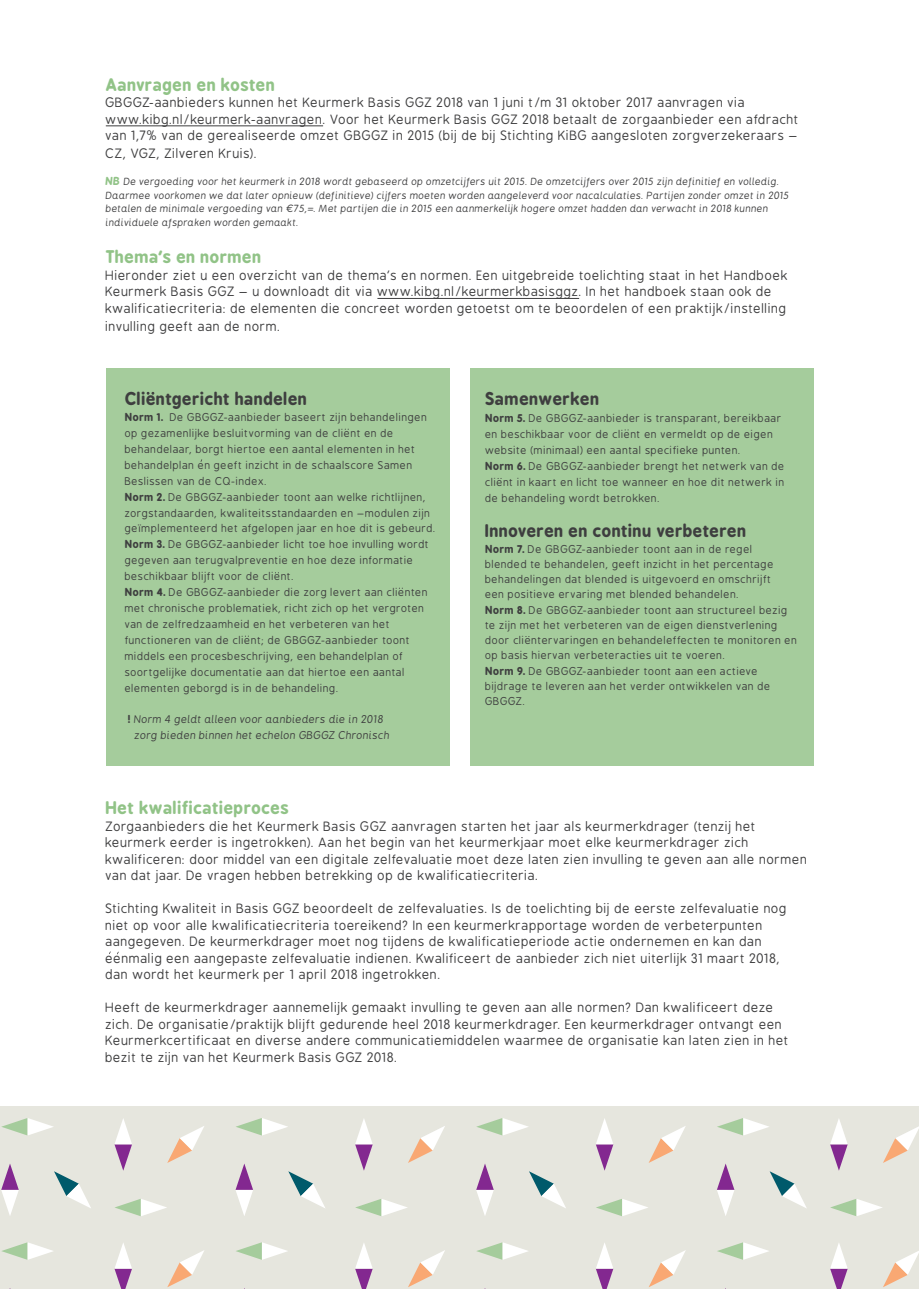
<style>
.page{position:relative;width:919px;height:1289px;background:#fff}
.page>*{position:absolute;margin:0;border:0;box-sizing:border-box;transform-origin:0 0}
.t1{font:700 16.5px "B Preplay";letter-spacing:.035em;color:#3e3e3f}
.t2{font:700 16.5px "B Preplay";letter-spacing:.03em;color:#91c387}
.t3{font:12.75px/16.5px "B Preplay";letter-spacing:.04em;color:#3e3e3f}
.t4{font:10.5px/15.9px "B Preplay";letter-spacing:.045em;color:#3e3e3f}
.t5{font:italic 10.5px/15.9px "B Preplay";letter-spacing:.04em;color:#3e3e3f}
.t6{font:italic 9.75px/13.5px "B Preplay";letter-spacing:.04em;color:#3e3e3f}
.s1{font-weight:700;font-size:10.5px;color:#91c387}
.s2{font-weight:700}
.s3{font-family:"Gotham Rounded";font-size:10.95px}
.s4{font-weight:700;font-style:normal}
</style>
<div class="page">
<div style="left:0;top:1106px;width:918px;height:182px;background:#e6e6de"></div>
<hr style="left:106px;top:125px;width:217px;height:1px;background:#3e3e3f">
<hr style="left:377px;top:298px;width:202px;height:1px;background:#3e3e3f">
<svg style="left:1px;top:1118px;width:52px;height:17px"></svg>
<svg style="left:2px;top:1242px;width:51px;height:17px"></svg>
<svg style="left:54px;top:1171px;width:37px;height:37px"></svg>
<svg style="left:1px;top:1164px;width:18px;height:51px"></svg>
<svg style="left:236px;top:1118px;width:52px;height:17px"></svg>
<svg style="left:115px;top:1199px;width:52px;height:17px"></svg>
<svg style="left:236px;top:1242px;width:52px;height:17px"></svg>
<svg style="left:168px;top:1126px;width:36px;height:36px"></svg>
<svg style="left:167px;top:1250px;width:37px;height:37px"></svg>
<svg style="left:288px;top:1171px;width:37px;height:37px"></svg>
<svg style="left:114px;top:1118px;width:18px;height:52px"></svg>
<svg style="left:114px;top:1243px;width:18px;height:45px"></svg>
<svg style="left:235px;top:1163px;width:18px;height:53px"></svg>
<svg style="left:476px;top:1118px;width:52px;height:17px"></svg>
<svg style="left:355px;top:1199px;width:52px;height:17px"></svg>
<svg style="left:476px;top:1242px;width:52px;height:17px"></svg>
<svg style="left:408px;top:1126px;width:37px;height:36px"></svg>
<svg style="left:408px;top:1250px;width:37px;height:37px"></svg>
<svg style="left:529px;top:1171px;width:37px;height:37px"></svg>
<svg style="left:355px;top:1119px;width:18px;height:51px"></svg>
<svg style="left:355px;top:1243px;width:18px;height:45px"></svg>
<svg style="left:476px;top:1164px;width:17px;height:51px"></svg>
<svg style="left:717px;top:1118px;width:52px;height:17px"></svg>
<svg style="left:596px;top:1199px;width:52px;height:17px"></svg>
<svg style="left:717px;top:1242px;width:52px;height:17px"></svg>
<svg style="left:649px;top:1126px;width:36px;height:36px"></svg>
<svg style="left:649px;top:1251px;width:36px;height:36px"></svg>
<svg style="left:769px;top:1171px;width:37px;height:37px"></svg>
<svg style="left:596px;top:1118px;width:17px;height:52px"></svg>
<svg style="left:596px;top:1243px;width:17px;height:45px"></svg>
<svg style="left:717px;top:1163px;width:17px;height:53px"></svg>
<svg style="left:830px;top:1199px;width:52px;height:17px"></svg>
<svg style="left:883px;top:1127px;width:35px;height:35px"></svg>
<svg style="left:883px;top:1251px;width:35px;height:36px"></svg>
<svg style="left:830px;top:1119px;width:17px;height:51px"></svg>
<svg style="left:830px;top:1243px;width:17px;height:45px"></svg>
<div style="left:106px;top:368px;width:343px;height:397px;background:#a5cc9c"></div>
<div style="left:469px;top:368px;width:344px;height:397px;background:#a5cc9c"></div>
<svg style="left:147px;top:392px;width:7px;height:2px"></svg>
<p class="t2" style="left:106px;top:74px;width:170px">Aanvragen en kosten</p>
<p class="t3" style="left:106px;top:95px;width:694px">GBGGZ-aanbieders kunnen het Keurmerk Basis GGZ 2018 van 1 juni t/m 31 oktober 2017 aanvragen via www.kibg.nl/keurmerk-aanvragen. Voor het Keurmerk Basis GGZ 2018 betaalt de zorgaanbieder een afdracht van 1,7% van de gerealiseerde omzet GBGGZ in 2015 (bij de bij Stichting KiBG aangesloten zorgverzekeraars –</p>
<p class="t3" style="left:106px;top:146px;width:153px">CZ, VGZ, Zilveren Kruis).</p>
<p class="t6" style="left:106px;top:175px;width:685px"><span class="s1">NB</span> De vergoeding voor het keurmerk in 2018 wordt gebaseerd op omzetcijfers uit 2015. De omzetcijfers over 2015 zijn definitief en volledig.<br>Daarmee voorkomen we dat later opnieuw (definitieve) cijfers moeten worden aangeleverd voor nacalculaties. Partijen zonder omzet in 2015 betalen de minimale vergoeding van €75,=. Met partijen die in 2015 een aanmerkelijk hogere omzet hadden dan verwacht in 2018 kunnen individuele afspraken worden gemaakt.</p>
<p class="t2" style="left:106px;top:247px;width:157px">Thema’s en normen</p>
<p class="t3" style="left:106px;top:267px;width:683px">Hieronder ziet u een overzicht van de thema’s en normen. Een uitgebreide toelichting staat in het Handboek<br>Keurmerk Basis GGZ – u downloadt dit via www.kibg.nl/keurmerkbasisggz. In het handboek staan ook de kwalificatiecriteria: de elementen die concreet worden getoetst om te beoordelen of een praktijk/instelling</p>
<p class="t3" style="left:106px;top:318px;width:176px">invulling geeft aan de norm.</p>
<p class="t1" style="left:125px;top:389px;width:183px">Clientgericht handelen</p>
<p class="t4" style="left:125px;top:410px;width:312px"><span class="s2">Norm 1.</span> De GBGGZ-aanbieder baseert zijn behandelingen op gezamenlijke besluitvorming van de client en de behandelaar, borgt hiertoe een aantal elementen in het behandelplan en geeft inzicht in de schaalscore Samen Beslissen van de CQ-index.<br><span class="s2">Norm 2.</span> De GBGGZ-aanbieder toont aan welke richtlijnen, zorgstandaarden, kwaliteitsstandaarden en –modulen zijn ge<span class="s3">ï</span>mplementeerd het afgelopen jaar en hoe dit is gebeurd.<br><span class="s2">Norm 3.</span> De GBGGZ-aanbieder licht toe hoe invulling wordt gegeven aan terugvalpreventie en hoe deze informatie beschikbaar blijft voor de client.<br><span class="s2">Norm 4.</span> De GBGGZ-aanbieder die zorg levert aan clienten met chronische problematiek, richt zich op het vergroten van de zelfredzaamheid en het verbeteren van het functioneren van de client; de GBGGZ-aanbieder toont middels een procesbeschrijving, een behandelplan of soortgelijke documentatie aan dat hiertoe een aantal elementen geborgd is in de behandeling.</p>
<p class="t5" style="left:135px;top:712px;width:256px;text-indent:-6px"><span class="s4">!</span> Norm 4 geldt alleen voor aanbieders die in 2018 zorg bieden binnen het echelon GBGGZ Chronisch</p>
<p class="t1" style="left:485px;top:389px;width:115px">Samenwerken</p>
<p class="t4" style="left:485px;top:410px;width:301px"><span class="s2">Norm 5.</span> De GBGGZ-aanbieder is transparant, bereikbaar en beschikbaar voor de client en vermeldt op de eigen website (minimaal) een aantal specifieke punten.<br><span class="s2">Norm 6.</span> De GBGGZ-aanbieder brengt het netwerk van de client in kaart en licht toe wanneer en hoe dit netwerk in de behandeling wordt betrokken.</p>
<p class="t1" style="left:485px;top:521px;width:262px">Innoveren en continu verbeteren</p>
<p class="t4" style="left:485px;top:542px;width:313px;line-height:15.1px"><span class="s2">Norm 7.</span> De GBGGZ-aanbieder toont aan in de regel<br>blended te behandelen, geeft inzicht in het percentage behandelingen dat blended is uitgevoerd en omschrijft<br>een positieve ervaring met blended behandelen.<br><span class="s2">Norm 8.</span> De GBGGZ-aanbieder toont aan structureel bezig te zijn met het verbeteren van de eigen dienstverlening door clientervaringen en behandeleffecten te monitoren en op basis hiervan verbeteracties uit te voeren.<br><span class="s2">Norm 9.</span> De GBGGZ-aanbieder toont aan een actieve bijdrage te leveren aan het verder ontwikkelen van de GBGGZ.</p>
<p class="t2" style="left:106px;top:798px;width:184px">Het kwalificatieproces</p>
<p class="t3" style="left:106px;top:818px;width:703px">Zorgaanbieders die het Keurmerk Basis GGZ aanvragen starten het jaar als keurmerkdrager (tenzij het keurmerk eerder is ingetrokken). Aan het begin van het keurmerkjaar moet elke keurmerkdrager zich kwalificeren: door middel van een digitale zelfevaluatie moet deze laten zien invulling te geven aan alle normen van dat jaar. De vragen hebben betrekking op de kwalificatiecriteria.</p>
<p class="t3" style="left:106px;top:900px;width:682px">Stichting Kwaliteit in Basis GGZ beoordeelt de zelfevaluaties. Is de toelichting bij de eerste zelfevaluatie nog niet op voor alle kwalificatiecriteria toereikend? In een keurmerkrapportage worden de verbeterpunten aangegeven. De keurmerkdrager moet nog tijdens de kwalificatieperiode actie ondernemen en kan dan eenmalig een aangepaste zelfevaluatie indienen. Kwalificeert de aanbieder zich niet uiterlijk 31 maart 2018, dan wordt het keurmerk per 1 april 2018 ingetrokken.</p>
<p class="t3" style="left:106px;top:999px;width:684px">Heeft de keurmerkdrager aannemelijk gemaakt invulling te geven aan alle normen? Dan kwalificeert deze zich. De organisatie/praktijk blijft gedurende heel 2018 keurmerkdrager. Een keurmerkdrager ontvangt een Keurmerkcertificaat en diverse andere communicatiemiddelen waarmee de organisatie kan laten zien in het bezit te zijn van het Keurmerk Basis GGZ 2018.</p>
</div>
